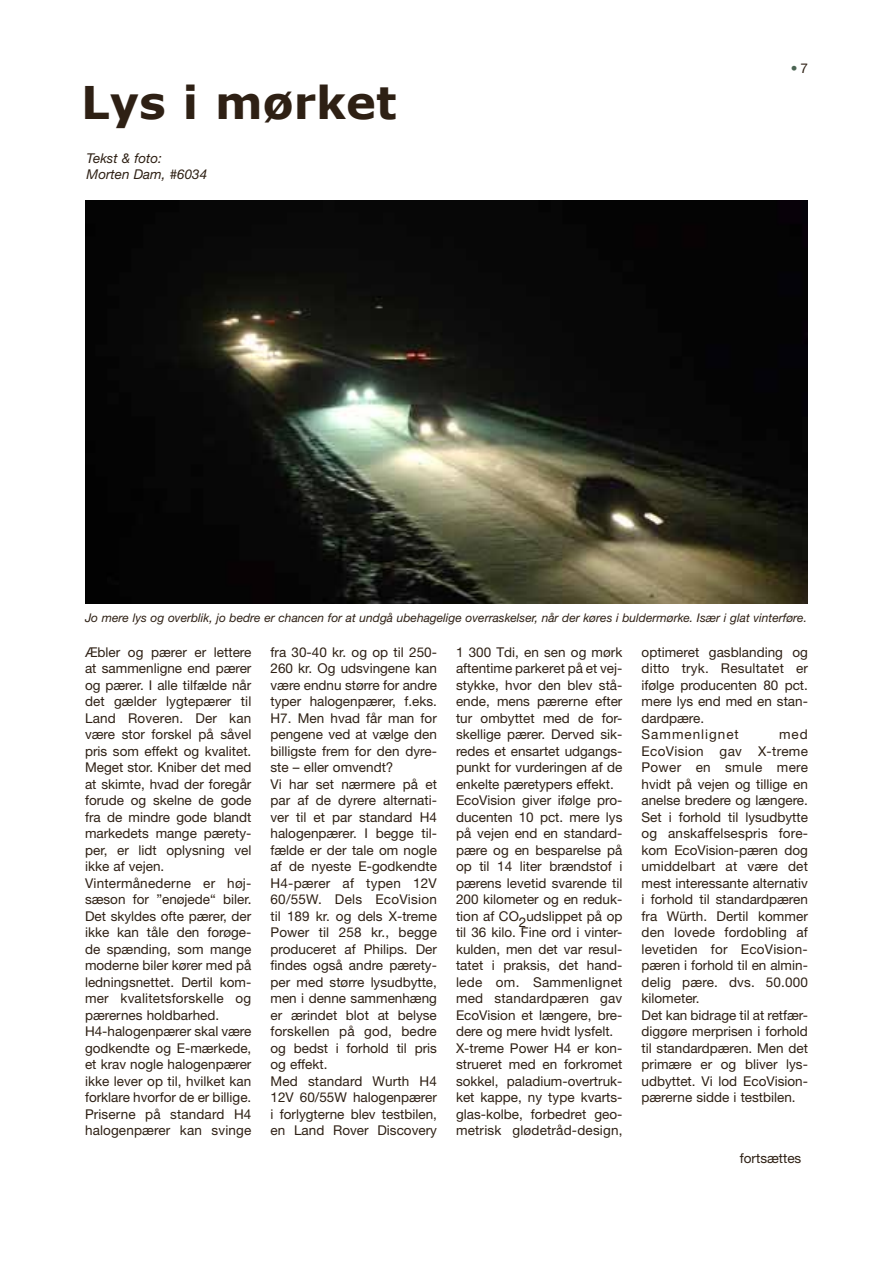
<style>
.page{position:relative;width:893px;height:1263px;background:#fff}
.page>*{position:absolute;margin:0;border:0;box-sizing:border-box;transform-origin:0 0}
.t1{font:700 45px "Verdana";color:#2e2014}
.t2{font:13.5px/16.5px "Helvetica Neue LT Std";color:#2e2014}
.t3{font:italic 13.5px/16.2px "Helvetica Neue LT Std";color:#2e2014}
.t4{font:13.5px "Helvetica Neue LT Std";color:#4b6553}
.t5{font:italic 12px "Helvetica Neue LT Std";color:#2e2014}
.s1{color:#2e2014}
</style>
<div class="page">
<img style="left:85px;top:201px;width:723px;height:403px">
<h1 class="t1" style="left:81px;top:74px;width:317px">Lys i mørket</h1>
<p class="t3" style="left:87px;top:150px;width:122px">Tekst &amp; foto:<br>Morten Dam, #6034</p>
<p class="t4" style="left:791px;top:61px;width:19px">• <span class="s1">7</span></p>
<p class="t5" style="left:85px;top:610px;width:723px">Jo mere lys og overblik, jo bedre er chancen for at undgå ubehagelige overraskelser, når der køres i buldermørke. Især i glat vinterføre.</p>
<p class="t2" style="left:85px;top:643px;width:168px">Æbler og pærer er lettere at sammenligne end pærer og pærer. I alle tilfælde når det gælder lygtepærer til<br>Land Roveren. Der kan være stor forskel på såvel pris som effekt og kvalitet.<br>Meget stor. Kniber det med at skimte, hvad der foregår forude og skelne de gode fra de mindre gode blandt markedets mange pærety&shy;per, er lidt oplysning vel ikke af vejen.<br>Vintermånederne er høj&shy;sæson for ”enøjede“ biler.<br>Det skyldes ofte pærer, der ikke kan tåle den forøge&shy;de spænding, som mange moderne biler kører med på ledningsnettet. Dertil kom&shy;mer kvalitetsforskelle og pærernes holdbarhed.<br>H4-halogenpærer skal være godkendte og E-mærkede, et krav nogle halogenpærer ikke lever op til, hvilket kan forklare hvorfor de er billige.<br>Priserne på standard H4 halogenpærer kan svinge</p>
<p class="t2" style="left:271px;top:643px;width:168px">fra 30-40 kr. og op til 250-<br>260 kr. Og udsvingene kan være endnu større for andre typer halogenpærer, f.eks.<br>H7. Men hvad får man for pengene ved at vælge den billigste frem for den dyre&shy;ste – eller omvendt?<br>Vi har set nærmere på et par af de dyrere alternati&shy;ver til et par standard H4 halogenpærer. I begge til&shy;fælde er der tale om nogle af de nyeste E-godkendte<br>H4-pærer af typen 12V<br>60/55W. Dels EcoVision til 189 kr. og dels X-treme<br>Power til 258 kr., begge produceret af Philips. Der findes også andre pærety&shy;per med større lysudbytte, men i denne sammenhæng er ærindet blot at belyse forskellen på god, bedre og bedst i forhold til pris og effekt.<br>Med standard Wurth H4<br>12V 60/55W halogenpærer i forlygterne blev testbilen, en Land Rover Discovery</p>
<p class="t2" style="left:456px;top:643px;width:168px">1 300 Tdi, en sen og mørk aftentime parkeret på et vej&shy;stykke, hvor den blev stå&shy;ende, mens pærerne efter tur ombyttet med de for&shy;skellige pærer. Derved sik&shy;redes et ensartet udgangs&shy;punkt for vurderingen af de enkelte pæretypers effekt.<br>EcoVision giver ifølge pro&shy;ducenten 10 pct. mere lys på vejen end en standard&shy;pære og en besparelse på op til 14 liter brændstof i pærens levetid svarende til<br>200 kilometer og en reduk&shy;tion af CO2udslippet på op til 36 kilo. Fine ord i vinter&shy;kulden, men det var resul&shy;tatet i praksis, det hand&shy;lede om. Sammenlignet med standardpæren gav<br>EcoVision et længere, bre&shy;dere og mere hvidt lysfelt.<br>X-treme Power H4 er kon&shy;strueret med en forkromet sokkel, paladium-overtruk&shy;ket kappe, ny type kvarts&shy;glas-kolbe, forbedret geo&shy;metrisk glødetråd-design,</p>
<p class="t2" style="left:642px;top:643px;width:168px">optimeret gasblanding og ditto tryk. Resultatet er ifølge producenten 80 pct. mere lys end med en stan&shy;dardpære.<br>Sammenlignet</p>
<p class="t2" style="left:642px;top:726px;width:168px;text-indent:138px">med<br>EcoVision gav X-treme<br>Power en smule mere hvidt på vejen og tillige en anelse bredere og længere.<br>Set i forhold til lysudbytte og anskaffelsespris fore&shy;kom EcoVision-pæren dog umiddelbart at være det mest interessante alternativ i forhold til standardpæren fra Würth. Dertil kommer den lovede fordobling af levetiden for EcoVision&shy;pæren i forhold til en almin&shy;delig pære. dvs. 50.000 kilometer.<br>Det kan bidrage til at retfær&shy;diggøre merprisen i forhold til standardpæren. Men det primære er og bliver lys&shy;udbyttet. Vi lod EcoVision&shy;pærerne sidde i testbilen.</p>
<p class="t2" style="left:740px;top:1150px;width:63px">fortsættes</p>
</div>
